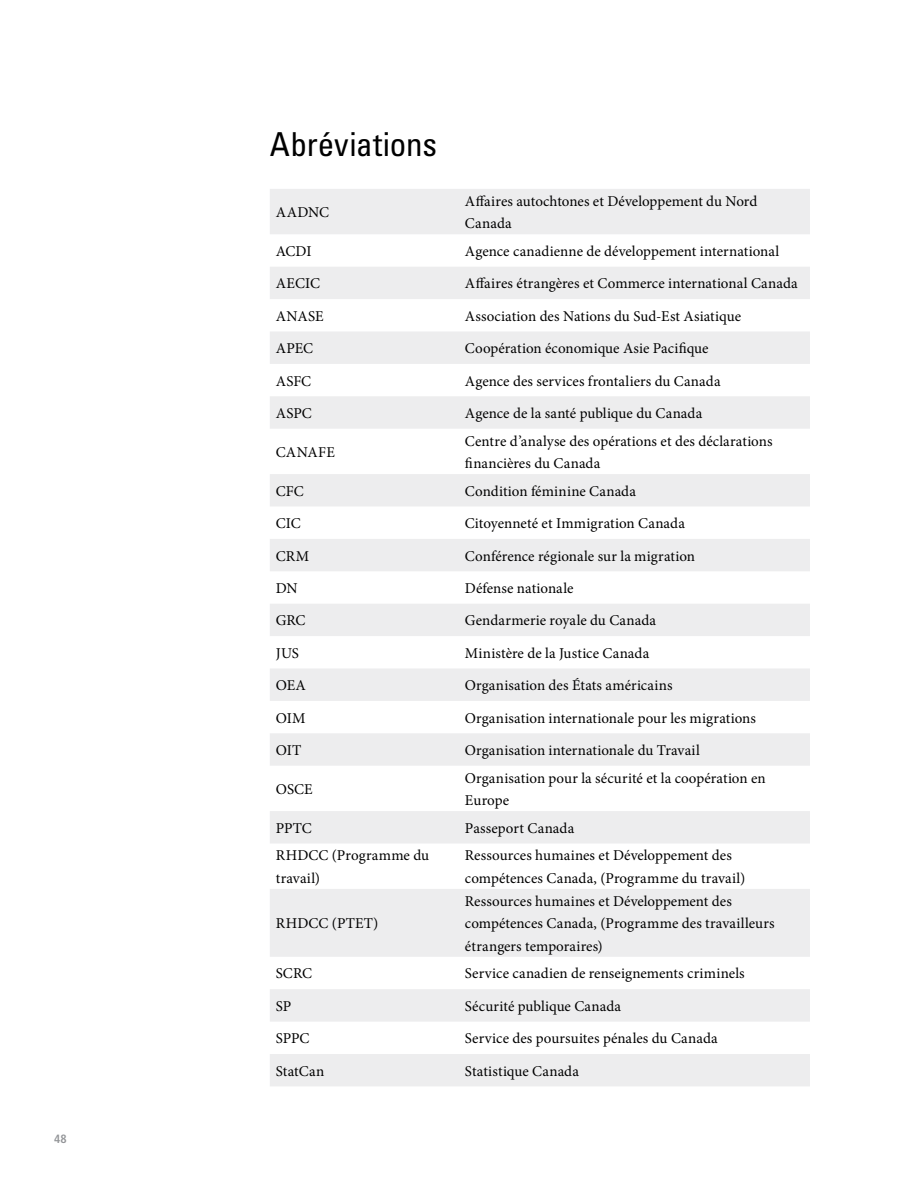
<style>
.page{position:relative;width:918px;height:1188px;background:#fff}
.page>*{position:absolute;margin:0;border:0;box-sizing:border-box;transform-origin:0 0}
.t1{font:condensed 33px "Univers";letter-spacing:-.005em;color:#000}
.t2{font:15px/22.5px "Minion Pro";letter-spacing:.005em;color:#000}
.t3{font:700 condensed 12px "Frutiger";color:#939598}
</style>
<div class="page">
<svg style="left:270px;top:189px;width:540px;height:897px;fill:#ededee"></svg>
<p class="t3" style="left:54px;top:1132px;width:14px">48</p>
<h1 class="t1" style="left:270px;top:123px;width:169px">Abréviations</h1>
<p class="t2" style="left:276px;top:201px;width:55px">AADNC</p>
<p class="t2" style="left:465px;top:190px;width:294px">Affaires autochtones et Développement du Nord<br>Canada</p>
<p class="t2" style="left:276px;top:240px;width:37px">ACDI</p>
<p class="t2" style="left:465px;top:240px;width:316px">Agence canadienne de développement international</p>
<p class="t2" style="left:276px;top:272px;width:46px">AECIC</p>
<p class="t2" style="left:465px;top:272px;width:334px">Affaires étrangères et Commerce international Canada</p>
<p class="t2" style="left:276px;top:305px;width:49px">ANASE</p>
<p class="t2" style="left:465px;top:305px;width:278px">Association des Nations du Sud-Est Asiatique</p>
<p class="t2" style="left:276px;top:337px;width:39px">APEC</p>
<p class="t2" style="left:465px;top:337px;width:245px">Coopération économique Asie Pacifique</p>
<p class="t2" style="left:276px;top:370px;width:37px">ASFC</p>
<p class="t2" style="left:465px;top:370px;width:257px">Agence des services frontaliers du Canada</p>
<p class="t2" style="left:276px;top:402px;width:38px">ASPC</p>
<p class="t2" style="left:465px;top:402px;width:239px">Agence de la santé publique du Canada</p>
<p class="t2" style="left:276px;top:441px;width:61px">CANAFE</p>
<p class="t2" style="left:465px;top:430px;width:309px">Centre d’analyse des opérations et des déclarations financières du Canada</p>
<p class="t2" style="left:276px;top:480px;width:29px">CFC</p>
<p class="t2" style="left:465px;top:480px;width:173px">Condition féminine Canada</p>
<p class="t2" style="left:276px;top:512px;width:26px">CIC</p>
<p class="t2" style="left:465px;top:512px;width:222px">Citoyenneté et Immigration Canada</p>
<p class="t2" style="left:276px;top:545px;width:35px">CRM</p>
<p class="t2" style="left:465px;top:545px;width:232px">Conférence régionale sur la migration</p>
<p class="t2" style="left:276px;top:577px;width:23px">DN</p>
<p class="t2" style="left:465px;top:577px;width:110px">Défense nationale</p>
<p class="t2" style="left:276px;top:609px;width:31px">GRC</p>
<p class="t2" style="left:465px;top:609px;width:193px">Gendarmerie royale du Canada</p>
<p class="t2" style="left:276px;top:642px;width:25px">JUS</p>
<p class="t2" style="left:465px;top:642px;width:186px">Ministère de la Justice Canada</p>
<p class="t2" style="left:276px;top:674px;width:32px">OEA</p>
<p class="t2" style="left:465px;top:674px;width:209px">Organisation des États américains</p>
<p class="t2" style="left:276px;top:707px;width:31px">OIM</p>
<p class="t2" style="left:465px;top:707px;width:293px">Organisation internationale pour les migrations</p>
<p class="t2" style="left:276px;top:739px;width:27px">OIT</p>
<p class="t2" style="left:465px;top:739px;width:236px">Organisation internationale du Travail</p>
<p class="t2" style="left:276px;top:778px;width:39px">OSCE</p>
<p class="t2" style="left:465px;top:767px;width:302px">Organisation pour la sécurité et la coopération en<br>Europe</p>
<p class="t2" style="left:276px;top:817px;width:38px">PPTC</p>
<p class="t2" style="left:465px;top:817px;width:111px">Passeport Canada</p>
<p class="t2" style="left:276px;top:844px;width:155px">RHDCC (Programme du travail)</p>
<p class="t2" style="left:465px;top:844px;width:282px">Ressources humaines et Développement des compétences Canada, (Programme du travail)</p>
<p class="t2" style="left:276px;top:912px;width:104px">RHDCC (PTET)</p>
<p class="t2" style="left:465px;top:890px;width:311px">Ressources humaines et Développement des compétences Canada, (Programme des travailleurs étrangers temporaires)</p>
<p class="t2" style="left:276px;top:962px;width:38px">SCRC</p>
<p class="t2" style="left:465px;top:962px;width:281px">Service canadien de renseignements criminels</p>
<p class="t2" style="left:276px;top:995px;width:17px">SP</p>
<p class="t2" style="left:465px;top:995px;width:158px">Sécurité publique Canada</p>
<p class="t2" style="left:276px;top:1027px;width:35px">SPPC</p>
<p class="t2" style="left:465px;top:1027px;width:254px">Service des poursuites pénales du Canada</p>
<p class="t2" style="left:276px;top:1060px;width:50px">StatCan</p>
<p class="t2" style="left:465px;top:1060px;width:116px">Statistique Canada</p>
</div>
